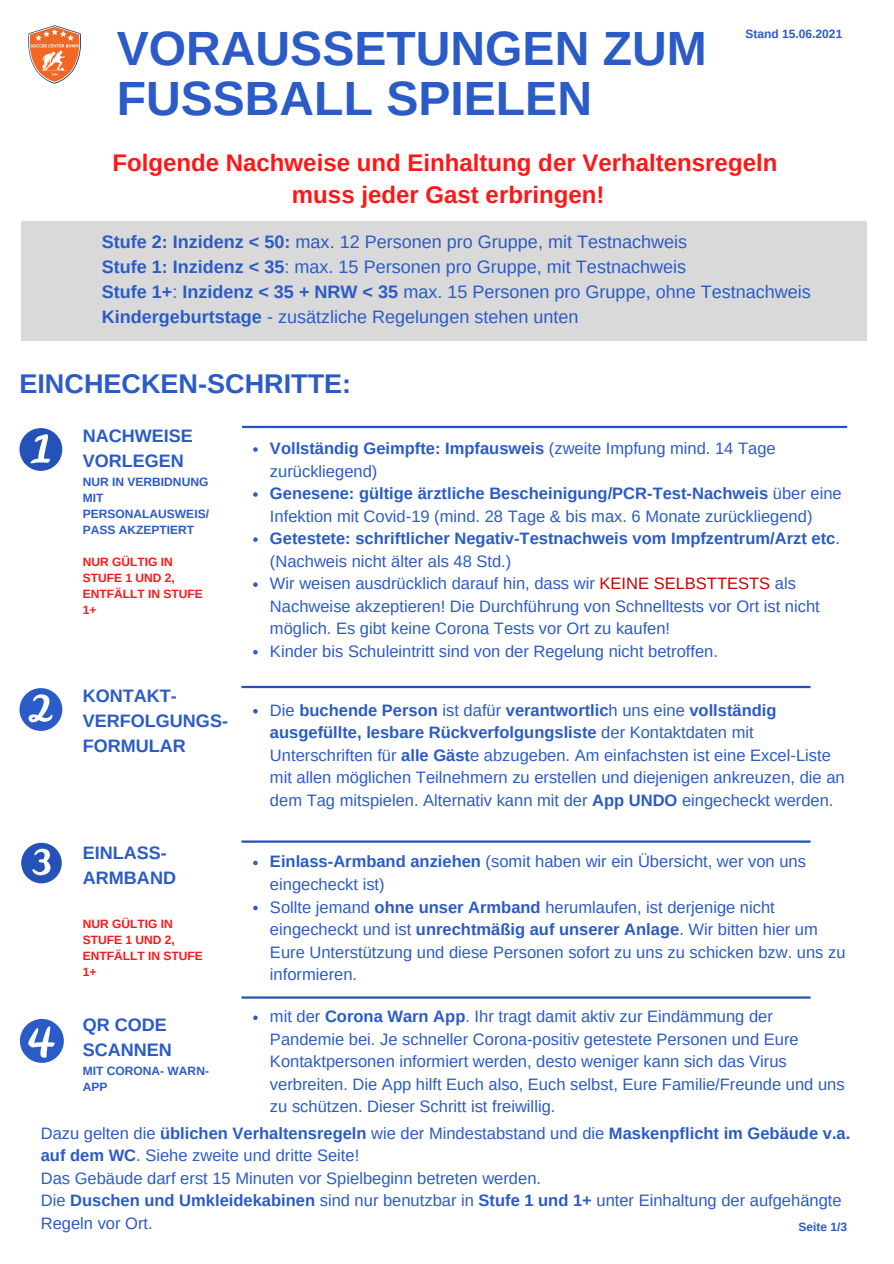
<style>
.page{position:relative;width:894px;height:1264px;background:#fff}
.page>*{position:absolute;margin:0;border:0;box-sizing:border-box;transform-origin:0 0}
.t1{font:700 48px/50.7px "Arimo";color:#2a5bc6}
.t2{font:700 27px "Arimo";color:#2a5bc6}
.t3{font:700 24px "Arimo";color:#ff1616}
.t4{font:18px "Arimo";color:#2a5bc6}
.t5{font:700 18px/25px "Arimo";color:#2a5bc6}
.t6{font:16.5px/22.5px "Arimo";color:#2a5bc6}
.t7{font:700 16.5px/22.5px "Arimo";color:#2a5bc6}
.t8{font:700 12px/16px "Arimo";color:#2a5bc6}
.t9{font:700 12px/16px "Arimo";color:#ff1616}
.s1{font-weight:700}
.s2{font-weight:400}
.s3{color:#c00}
</style>
<div class="page">
<hr style="left:241px;top:840px;width:569px;height:2px;background:#2452b8">
<hr style="left:242px;top:426px;width:604px;height:2px;background:#2452b8">
<hr style="left:241px;top:686px;width:569px;height:2px;background:#2452b8">
<svg style="left:21px;top:842px;width:41px;height:41px"></svg>
<svg style="left:19px;top:428px;width:43px;height:43px"></svg>
<svg style="left:19px;top:688px;width:43px;height:43px"></svg>
<svg style="left:20px;top:1019px;width:44px;height:43px"></svg>
<hr style="left:241px;top:996px;width:569px;height:2px;background:#2452b8">
<img style="left:28px;top:25px;width:54px;height:59px">
<div style="left:21px;top:221px;width:845px;height:120px;background:#d9d9d9"></div>
<svg style="left:253px;top:447px;width:4px;height:5px"></svg>
<svg style="left:253px;top:492px;width:4px;height:5px"></svg>
<svg style="left:253px;top:537px;width:4px;height:5px"></svg>
<svg style="left:253px;top:582px;width:4px;height:5px"></svg>
<svg style="left:253px;top:650px;width:4px;height:4px"></svg>
<svg style="left:253px;top:709px;width:4px;height:4px"></svg>
<svg style="left:253px;top:860px;width:4px;height:5px"></svg>
<svg style="left:253px;top:905px;width:4px;height:5px"></svg>
<svg style="left:253px;top:1015px;width:4px;height:5px"></svg>
<p class="t1" style="left:117px;top:23px;width:591px">VORAUSSETUNGEN ZUM<br>FUSSBALL SPIELEN</p>
<p class="t8" style="left:745px;top:25px;width:98px">Stand 15.06.2021</p>
<p class="t3" style="left:112px;top:149px;width:666px">Folgende Nachweise und Einhaltung der Verhaltensregeln</p>
<p class="t3" style="left:292px;top:182px;width:314px">muss jeder Gast erbringen!</p>
<p class="t4" style="left:102px;top:232px;width:586px"><span class="s1">Stufe 2: Inzidenz &lt; 50:</span> max. 12 Personen pro Gruppe, mit Testnachweis</p>
<p class="t4" style="left:102px;top:257px;width:585px"><span class="s1">Stufe 1: Inzidenz &lt; 35</span>: max. 15 Personen pro Gruppe, mit Testnachweis</p>
<p class="t4" style="left:102px;top:281px;width:710px"><span class="s1">Stufe 1+</span>: <span class="s1">Inzidenz &lt; 35 + NRW &lt; 35</span> max. 15 Personen pro Gruppe, ohne Testnachweis</p>
<p class="t4" style="left:102px;top:306px;width:478px"><span class="s1">Kindergeburtstage</span> - zusätzliche Regelungen stehen unten</p>
<p class="t2" style="left:19px;top:368px;width:333px">EINCHECKEN-SCHRITTE:</p>
<p class="t5" style="left:83px;top:423px;width:112px">NACHWEISE<br>VORLEGEN</p>
<p class="t8" style="left:83px;top:474px;width:127px">NUR IN VERBIDNUNG<br>MIT<br>PERSONALAUSWEIS/<br>PASS AKZEPTIERT</p>
<p class="t9" style="left:83px;top:554px;width:121px">NUR GÜLTIG IN<br>STUFE 1 UND 2,<br>ENTFÄLLT IN STUFE<br>1+</p>
<p class="t5" style="left:83px;top:683px;width:146px">KONTAKT-<br>VERFOLGUNGS-<br>FORMULAR</p>
<p class="t5" style="left:83px;top:840px;width:95px">EINLASS-<br>ARMBAND</p>
<p class="t9" style="left:83px;top:915px;width:121px">NUR GÜLTIG IN<br>STUFE 1 UND 2,<br>ENTFÄLLT IN STUFE<br>1+</p>
<p class="t5" style="left:83px;top:1012px;width:91px">QR CODE<br>SCANNEN</p>
<p class="t8" style="left:83px;top:1063px;width:127px">MIT CORONA- WARN-<br>APP</p>
<p class="t6" style="left:270px;top:437px;width:507px"><span class="s1">Vollständig Geimpfte: Impfausweis</span> (zweite Impfung mind. 14 Tage zurückliegend)</p>
<p class="t6" style="left:270px;top:482px;width:573px"><span class="s1">Genesene: gültige ärztliche Bescheinigung/PCR-Test-Nachweis</span> über eine<br>Infektion mit Covid-19 (mind. 28 Tage &amp; bis max. 6 Monate zurückliegend)</p>
<p class="t7" style="left:270px;top:527px;width:571px">Getestete: schriftlicher Negativ-Testnachweis vom Impfzentrum/Arzt etc<span class="s2">. (Nachweis nicht älter als 48 Std.)</span></p>
<p class="t6" style="left:270px;top:572px;width:551px">Wir weisen ausdrücklich darauf hin, dass wir <span class="s3">KEINE SELBSTTESTS</span> als<br>Nachweise akzeptieren! Die Durchführung von Schnelltests vor Ort ist nicht möglich. Es gibt keine Corona Tests vor Ort zu kaufen!</p>
<p class="t6" style="left:270px;top:639px;width:449px">Kinder bis Schuleintritt sind von der Regelung nicht betroffen.</p>
<p class="t6" style="left:270px;top:698px;width:576px">Die <span class="s1">buchende Person</span> ist dafür <span class="s1">verantwortlic</span>h uns eine <span class="s1">vollständig ausgefüllte, lesbare Rückverfolgungsliste</span> der Kontaktdaten mit Unterschriften für <span class="s1">alle Gäst</span>e abzugeben. Am einfachsten ist eine Excel-Liste mit allen möglichen Teilnehmern zu erstellen und diejenigen ankreuzen, die an dem Tag mitspielen. Alternativ kann mit der <span class="s1">App UNDO</span> eingecheckt werden.</p>
<p class="t6" style="left:270px;top:850px;width:537px"><span class="s1">Einlass-Armband anziehen</span> (somit haben wir ein Übersicht, wer von uns eingecheckt ist)</p>
<p class="t6" style="left:270px;top:895px;width:577px">Sollte jemand <span class="s1">ohne unser Armband</span> herumlaufen, ist derjenige nicht eingecheckt und ist <span class="s1">unrechtmäßig auf unserer Anlage</span>. Wir bitten hier um Eure Unterstützung und diese Personen sofort zu uns zu schicken bzw. uns zu informieren.</p>
<p class="t6" style="left:270px;top:1005px;width:576px">mit der <span class="s1">Corona Warn App</span>. Ihr tragt damit aktiv zur Eindämmung der Pandemie bei. Je schneller Corona-positiv getestete Personen und Eure Kontaktpersonen informiert werden, desto weniger kann sich das Virus verbreiten. Die App hilft Euch also, Euch selbst, Eure Familie/Freunde und uns zu schützen. Dieser Schritt ist freiwillig.</p>
<p class="t6" style="left:41px;top:1121px;width:810px">Dazu gelten die <span class="s1">üblichen Verhaltensregeln</span> wie der Mindestabstand und die <span class="s1">Maskenpflicht im Gebäude v.a. auf dem WC</span>. Siehe zweite und dritte Seite!</p>
<p class="t6" style="left:41px;top:1166px;width:501px">Das Gebäude darf erst 15 Minuten vor Spielbeginn betreten werden.</p>
<p class="t6" style="left:41px;top:1189px;width:802px">Die <span class="s1">Duschen und Umkleidekabinen</span> sind nur benutzbar in <span class="s1">Stufe 1 und 1+</span> unter Einhaltung der aufgehängte<br>Regeln vor Ort.</p>
<p class="t8" style="left:798px;top:1219px;width:50px">Seite 1/3</p>
</div>
